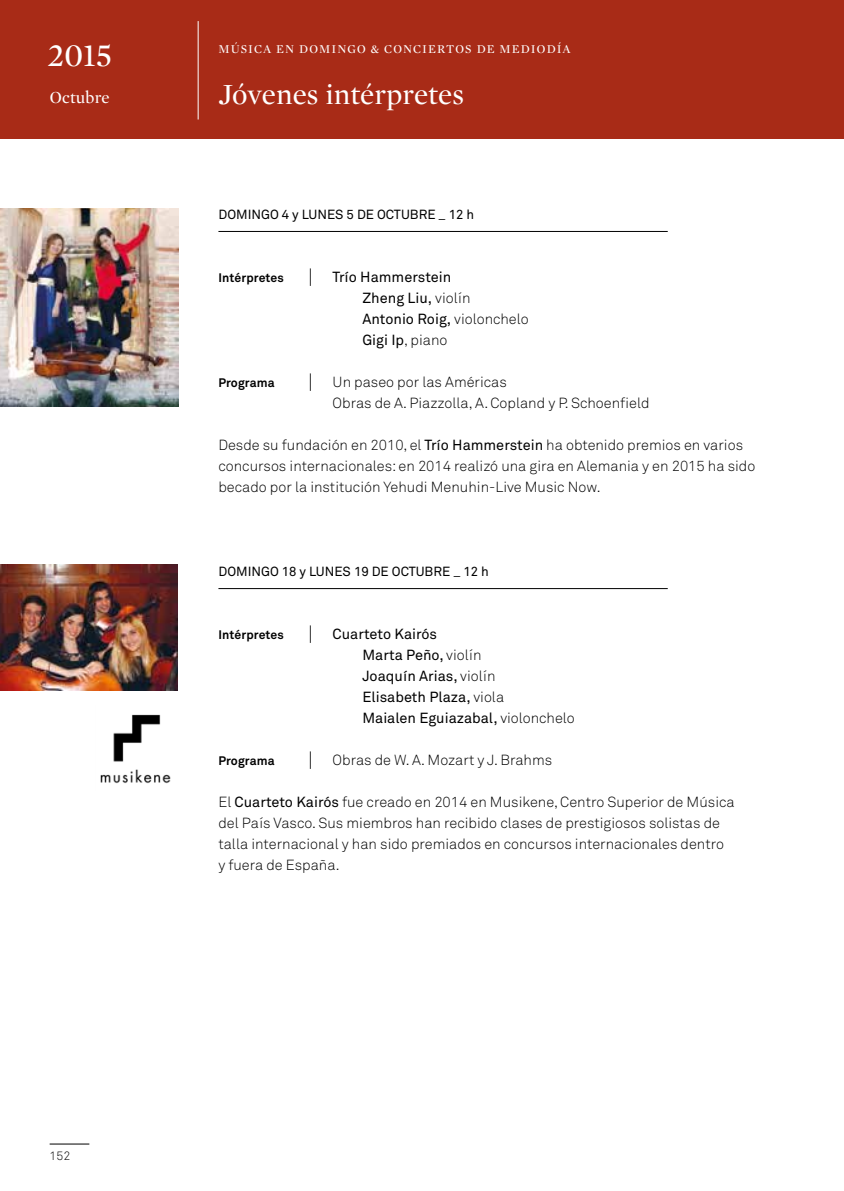
<style>
.page{position:relative;width:844px;height:1191px;background:#fff}
.page>*{position:absolute;margin:0;border:0;box-sizing:border-box;transform-origin:0 0}
.t1{font:33.25px "Mercury Display";color:#fff}
.t2{font:29.75px "Mercury Display";color:#fff}
.t3{font:19.25px "Chronicle Text G1";color:#000}
.t4{font:17.15px "Mercury Display";color:#fff}
.t5{font:300 14.53px/21px "Akkurat";color:#000}
.t6{font:14.53px/21px "Akkurat";color:#000}
.t7{font:13.12px "Akkurat";color:#000}
.t8{font:700 12.25px "Akkurat";letter-spacing:.01em;color:#000}
.t9{font:12.25px "Mercury Display";letter-spacing:.09em;color:#fff}
.t10{font:300 12.08px "Akkurat";color:#000}
.s1{font-family:"Chronicle Text G1";font-weight:400;font-size:19.25px}
.s2{font-weight:300}
.s3{font-weight:400}
</style>
<div class="page">
<hr style="left:50px;top:1143px;width:39px;height:1px;background:#000">
<div style="left:0;top:0;width:843px;height:139px;background:#a82b17"></div>
<hr style="left:218px;top:231px;width:449px;height:1px;background:#000">
<hr style="left:218px;top:588px;width:449px;height:1px;background:#000">
<img style="left:0;top:208px;width:179px;height:199px">
<img style="left:0;top:565px;width:178px;height:125px">
<img style="left:100px;top:714px;width:71px;height:70px">
<hr style="left:198px;top:21px;width:1px;height:98px;background:#fff">
<h1 class="t1" style="left:47px;top:32px;width:66px">2015</h1>
<p class="t4" style="left:50px;top:86px;width:61px">Octubre</p>
<p class="t9" style="left:218px;top:41px;width:353px">MÚSICA EN DOMINGO &amp; CONCIERTOS DE MEDIODÍA</p>
<h2 class="t2" style="left:218px;top:73px;width:247px">Jóvenes intérpretes</h2>
<p class="t7" style="left:218px;top:206px;width:257px">DOMINGO 4 y LUNES 5 DE OCTUBRE _ 12 h</p>
<p class="t8" style="left:218px;top:270px;width:96px">Intérpretes <span class="s1">|</span></p>
<p class="t6" style="left:362px;top:267px;width:168px;text-indent:-30px">Trío Hammerstein<br>Zheng Liu, <span class="s2">violín<br></span>Antonio Roig, <span class="s2">violonchelo<br></span>Gigi Ip<span class="s2">, piano</span></p>
<p class="t8" style="left:218px;top:375px;width:58px">Programa</p>
<h3 class="t3" style="left:308px;top:366px;width:7px">|</h3>
<p class="t5" style="left:332px;top:371px;width:318px">Un paseo por las Américas<br>Obras de A. Piazzolla, A. Copland y P. Schoenfield</p>
<p class="t5" style="left:218px;top:434px;width:538px">Desde su fundación en 2010, el <span class="s3">Trío Hammerstein</span> ha obtenido premios en varios concursos internacionales: en 2014 realizó una gira en Alemania y en 2015 ha sido becado por la institución Yehudi Menuhin-Live Music Now.</p>
<p class="t7" style="left:218px;top:563px;width:272px">DOMINGO 18 y LUNES 19 DE OCTUBRE _ 12 h</p>
<p class="t8" style="left:218px;top:627px;width:96px">Intérpretes <span class="s1">|</span></p>
<p class="t6" style="left:362px;top:624px;width:214px;text-indent:-30px">Cuarteto Kairós<br>Marta Peño, <span class="s2">violín<br></span>Joaquín Arias, <span class="s2">violín<br></span>Elisabeth Plaza, <span class="s2">viola<br></span>Maialen Eguiazabal, <span class="s2">violonchelo</span></p>
<p class="t8" style="left:218px;top:753px;width:58px">Programa</p>
<h3 class="t3" style="left:308px;top:744px;width:7px">|</h3>
<p class="t5" style="left:332px;top:749px;width:221px">Obras de W. A. Mozart y J. Brahms</p>
<p class="t5" style="left:218px;top:791px;width:517px">El <span class="s3">Cuarteto Kairós</span> fue creado en 2014 en Musikene, Centro Superior de Música del País Vasco. Sus miembros han recibido clases de prestigiosos solistas de talla internacional y han sido premiados en concursos internacionales dentro<br>y fuera de España.</p>
<p class="t10" style="left:50px;top:1148px;width:22px">152</p>
</div>
